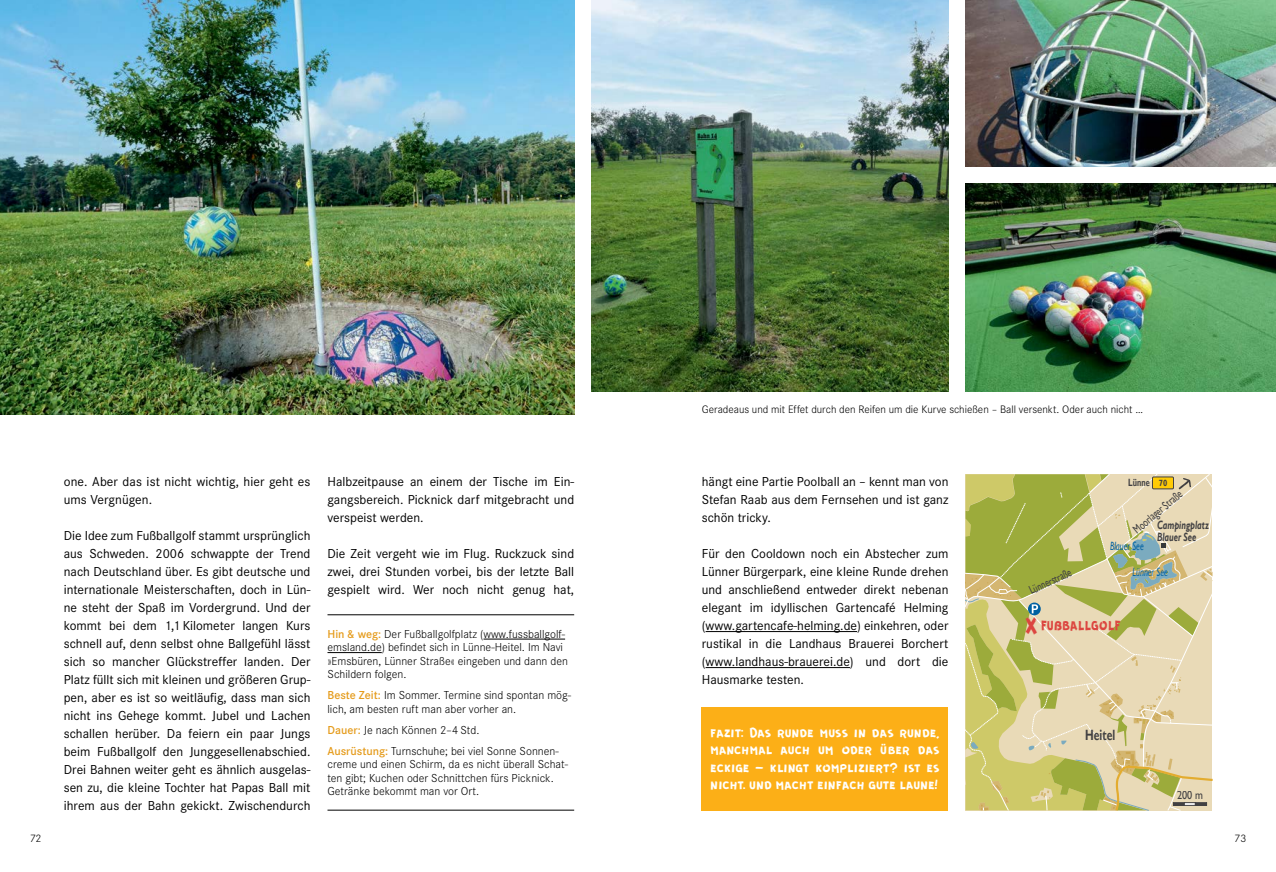
<style>
.page{position:relative;width:1276px;height:872px;background:#fff}
.page>*{position:absolute;margin:0;border:0;box-sizing:border-box;transform-origin:0 0}
.t1{font:18px "GUERRILLA";color:#dc4640;scale:.85 1}
.t2{font:15px/17.2px "GUERRILLA";color:#fff;text-align:justify}
.t3{font:700 14.85px "Gill Sans";color:#414042;scale:.7 1}
.t4{font:13.5px/18px "Corporate S";color:#000;text-align:justify}
.t5{font:300 12px/13.5px "Corporate S";color:#000}
.t6{font:12px "Gill Sans";color:#414042;scale:.7 1}
.t7{font:italic 700 12px/12px "Gill Sans";color:#414042;scale:.7 1}
.t8{font:italic 12px/25.7px "Gill Sans";color:#0060a1;scale:.7 1}
.t9{font:12px "Gill Sans";color:#414042;scale:.85 1}
.t10{font:300 11.25px "Corporate S";color:#000}
.t11{font:700 10.5px "Gill Sans";color:#414042;scale:.7 1}
.t12{font:700 9px "Gill Sans";color:#414042;scale:.85 1}
.s1{font-weight:600;color:#e59c1d}
.s2{font-size:31.5px}
</style>
<div class="page">
<div style="left:702px;top:707px;width:246px;height:103px;background:#fcaf17"></div>
<img style="left:965px;top:184px;width:311px;height:207px">
<img style="left:965px;top:0;width:311px;height:167px">
<svg style="left:965px;top:474px;width:248px;height:336px;background:#d0ca8c"></svg>
<div style="left:1152px;top:477px;width:21px;height:12px;background:#ffcb05"></div>
<div style="left:1152px;top:476px;width:21px;height:13px;border:1px solid #414042"></div>
<hr style="left:705px;top:631px;width:152px;height:1px;background:#000">
<hr style="left:705px;top:667px;width:145px;height:1px;background:#000">
<hr style="left:327px;top:614px;width:247px;height:1px;background:#000">
<hr style="left:483px;top:639px;width:82px;height:1px;background:#000">
<hr style="left:327px;top:652px;width:55px;height:1px;background:#000">
<hr style="left:327px;top:809px;width:247px;height:1px;background:#000">
<img style="left:0;top:0;width:574px;height:414px">
<img style="left:591px;top:0;width:357px;height:391px">
<p class="t4" style="left:64px;top:473px;width:248px">one. Aber das ist nicht wichtig, hier geht es ums Vergnügen.</p>
<p class="t4" style="left:64px;top:527px;width:248px">Die Idee zum Fußballgolf stammt ursprünglich aus Schweden. 2006 schwappte der Trend nach Deutschland über. Es gibt deutsche und internationale Meisterschaften, doch in Lün&shy;ne steht der Spaß im Vordergrund. Und der kommt bei dem 1,1 Kilometer langen Kurs schnell auf, denn selbst ohne Ballgefühl lässt sich so mancher Glückstreffer landen. Der Platz füllt sich mit kleinen und größeren Grup&shy;pen, aber es ist so weitläufig, dass man sich nicht ins Gehege kommt. Jubel und Lachen schallen herüber. Da feiern ein paar Jungs beim Fußballgolf den Junggesellenabschied.<br>Drei Bahnen weiter geht es ähnlich ausgelas&shy;sen zu, die kleine Tochter hat Papas Ball mit ihrem aus der Bahn gekickt. Zwischendurch</p>
<p class="t4" style="left:327px;top:473px;width:248px">Halbzeitpause an einem der Tische im Ein&shy;gangsbereich. Picknick darf mitgebracht und verspeist werden.</p>
<p class="t4" style="left:327px;top:545px;width:248px">Die Zeit vergeht wie im Flug. Ruckzuck sind zwei, drei Stunden vorbei, bis der letzte Ball gespielt wird. Wer noch nicht genug hat,</p>
<p class="t5" style="left:327px;top:627px;width:242px"><span class="s1">Hin &amp; weg:</span> Der Fußballgolfplatz (www.fussballgolf&shy;emsland.de) befindet sich in Lünne-Heitel. Im Navi »Emsbüren, Lünner Straße« eingeben und dann den Schildern folgen.</p>
<p class="t5" style="left:327px;top:689px;width:245px"><span class="s1">Beste Zeit:</span> Im Sommer. Termine sind spontan mög&shy;lich, am besten ruft man aber vorher an.</p>
<p class="t5" style="left:327px;top:719px;width:233px;line-height:21px"><span class="s1">Dauer:</span> Je nach Können 2–4 Std.<br><span class="s1">Ausrüstung:</span> Turnschuhe; bei viel Sonne Sonnen-</p>
<p class="t5" style="left:327px;top:758px;width:242px">creme und einen Schirm, da es nicht überall Schat&shy;ten gibt; Kuchen oder Schnittchen fürs Picknick.<br>Getränke bekommt man vor Ort.</p>
<p class="t10" style="left:702px;top:403px;width:443px">Geradeaus und mit Effet durch den Reifen um die Kurve schießen – Ball versenkt. Oder auch nicht …</p>
<p class="t4" style="left:702px;top:473px;width:248px">hängt eine Partie Poolball an – kennt man von Stefan Raab aus dem Fernsehen und ist ganz schön tricky.</p>
<p class="t4" style="left:702px;top:545px;width:248px">Für den Cooldown noch ein Abstecher zum Lünner Bürgerpark, eine kleine Runde drehen und anschließend entweder direkt nebenan elegant im idyllischen Gartencafé Helming (www.gartencafe-helming.de) einkehren, oder rustikal in die Landhaus Brauerei Borchert (www.landhaus-brauerei.de) und dort die Hausmarke testen.</p>
<p class="t2" style="left:710px;top:724px;width:231px">fazit: Das runde muss in das runde, manchmal auch um oder über das eckige – klingt kompliziert? ist es nicht. und macht einfach gute laune!</p>
<p class="t6" style="left:1027px;top:584px;width:66px;rotate:-25deg">Lünnerstraße</p>
<p class="t11" style="left:1128px;top:476px;width:32px">Lünne</p>
<p class="t12" style="left:1158px;top:478px;width:11px">70</p>
<p class="t6" style="left:1130px;top:525px;width:87px;rotate:-39deg">Moorlager Straße</p>
<p class="t7" style="left:1157px;top:519px;width:75px">Campingplatz<br>Blauer See</p>
<p class="t8" style="left:1132px;top:533px;width:52px;text-indent:-23px">Blauer See<br>Lünner See</p>
<h1 class="t1" style="left:1025px;top:613px;width:114px"><span class="s2">x</span> fußballgolf</h1>
<p class="t3" style="left:1085px;top:726px;width:44px">Heitel</p>
<p class="t9" style="left:1177px;top:788px;width:32px">200 m</p>
<p class="t10" style="left:30px;top:832px;width:13px">72</p>
<p class="t10" style="left:1234px;top:832px;width:14px">73</p>
</div>
